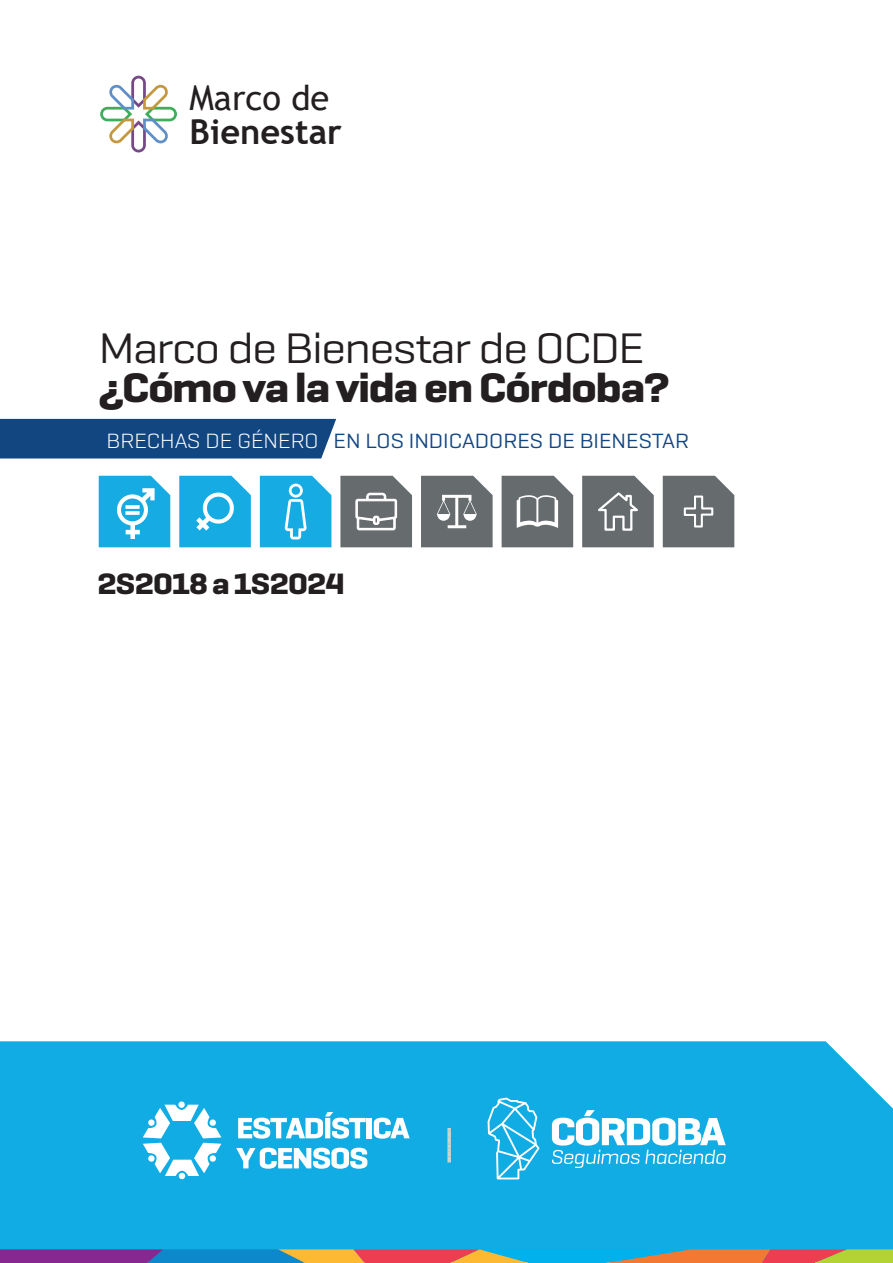
<style>
.page{position:relative;width:893px;height:1263px;background:#fff}
.page>*{position:absolute;margin:0;border:0;box-sizing:border-box;transform-origin:0 0}
.t1{font:expanded 43.5px "Geogrotesque Sharp";letter-spacing:-.025em;color:#231f20}
.t2{font:700 expanded 42px "Geogrotesque Sharp";letter-spacing:-.025em;color:#231f20}
.t3{font:700 34.5px "Trebuchet MS";color:#231f20}
.t4{font:34.5px "Trebuchet MS";color:#231f20}
.t5{font:700 expanded 30px "Geogrotesque Sharp";letter-spacing:-.025em;color:#231f20}
.t6{font:expanded 21px "Geogrotesque Sharp";color:#124681}
.s1{font-weight:300;color:#fff}
</style>
<div class="page">
<div style="left:0;top:419px;width:336px;height:39px;background:#124681"></div>
<svg style="left:99px;top:476px;width:71px;height:71px"></svg>
<svg style="left:125px;top:505px;width:15px;height:4px"></svg>
<svg style="left:125px;top:511px;width:15px;height:4px"></svg>
<svg style="left:179px;top:476px;width:72px;height:71px"></svg>
<svg style="left:260px;top:476px;width:71px;height:71px"></svg>
<svg style="left:340px;top:476px;width:72px;height:71px"></svg>
<svg style="left:421px;top:476px;width:72px;height:71px"></svg>
<svg style="left:502px;top:476px;width:71px;height:71px"></svg>
<svg style="left:582px;top:476px;width:72px;height:71px"></svg>
<svg style="left:663px;top:476px;width:71px;height:71px"></svg>
<div style="left:0;top:1041px;width:893px;height:208px;background:#11ace3"></div>
<svg style="left:100px;top:76px;width:77px;height:76px"></svg>
<svg style="left:0;top:1249px;width:893px;height:14px"></svg>
<svg style="left:238px;top:1112px;width:128px;height:27px"></svg>
<div style="left:366px;top:1118px;width:6px;height:20px;background:#fff"></div>
<svg style="left:374px;top:1117px;width:36px;height:22px"></svg>
<svg style="left:236px;top:1148px;width:131px;height:21px"></svg>
<div style="left:178px;top:1101px;width:7px;height:7px;background:#fff;border-radius:50%"></div>
<svg style="left:143px;top:1105px;width:78px;height:74px"></svg>
<svg style="left:552px;top:1110px;width:174px;height:58px"></svg>
<svg style="left:488px;top:1097px;width:51px;height:82px"></svg>
<svg style="left:447px;top:1128px;width:4px;height:34px"></svg>
<h3 class="t4" style="left:190px;top:76px;width:141px">Marco de</h3>
<h3 class="t3" style="left:190px;top:111px;width:154px">Bienestar</h3>
<h1 class="t1" style="left:99px;top:321px;width:547px">Marco de Bienestar de OCDE</h1>
<h2 class="t2" style="left:99px;top:361px;width:572px">¿Cómo va la vida en Córdoba?</h2>
<p class="t6" style="left:107px;top:427px;width:584px"><span class="s1">BRECHAS DE GÉNERO</span> EN LOS INDICADORES DE BIENESTAR</p>
<h3 class="t5" style="left:98px;top:565px;width:249px">2S2018 a 1S2024</h3>
</div>
